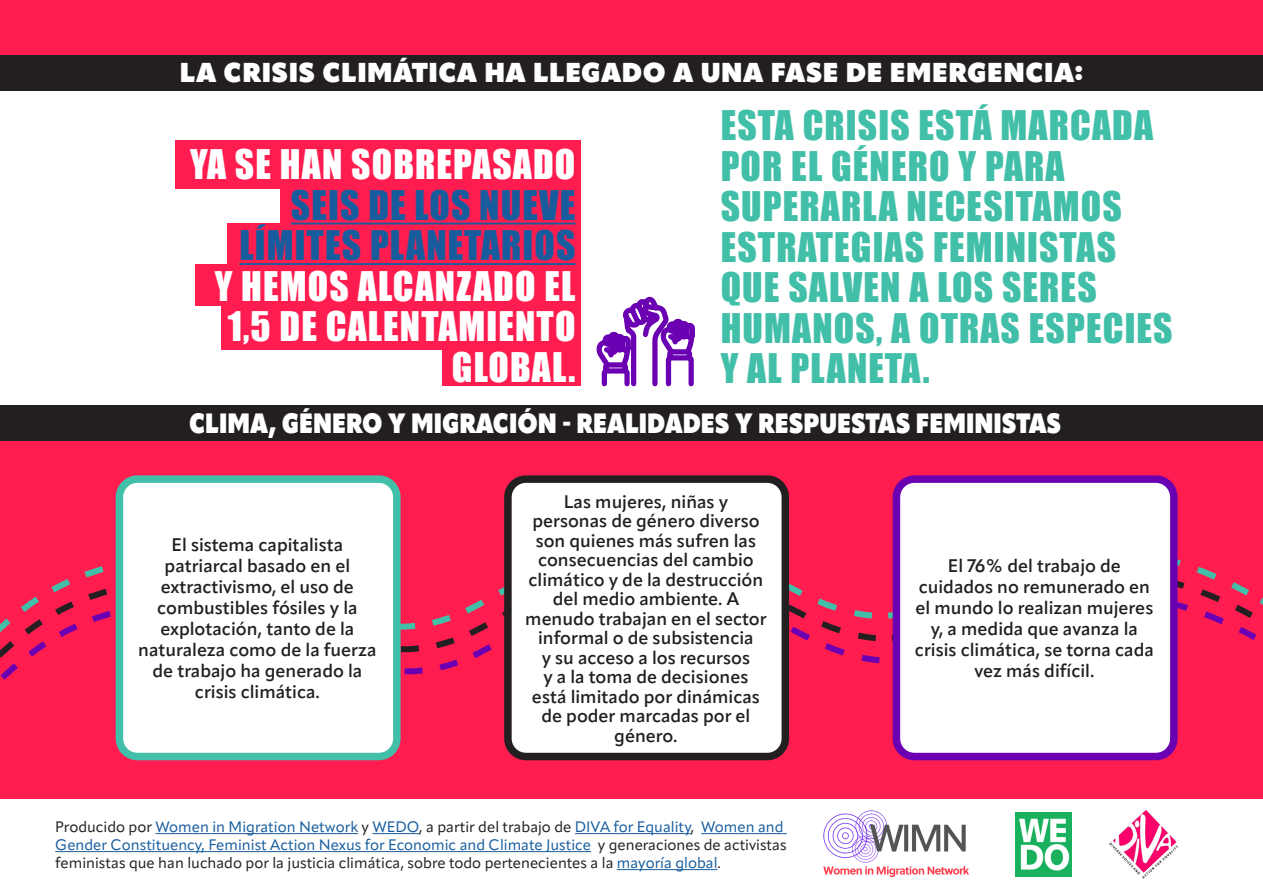
<style>
.page{position:relative;width:1263px;height:893px;background:#fff}
.page>*{position:absolute;margin:0;border:0;box-sizing:border-box;transform-origin:0 0}
.t1{font:37.5px/40.5px "Impact";letter-spacing:.03em;color:#41bfa8}
.t2{font:37.5px/40.5px "Impact";letter-spacing:.03em;color:#fff;text-align:right}
.t3{font:800 27.6px "Apparat";color:#fff;scale:.87 1}
.t4{font:800 27px "Apparat";letter-spacing:.02em;color:#fff}
.t5{font:600 18px/21px "Apparat";color:#231f20;text-align:center}
.t6{font:15px/18px "Apparat";color:#231f20}
.s1{color:#175d9e}
</style>
<div class="page">
<div style="left:0;top:441px;width:1263px;height:358px;background:#ff1d50"></div>
<div style="left:0;top:0;width:1263px;height:55px;background:#ff1d50"></div>
<div style="left:175px;top:140px;width:406px;height:49px;background:#ff1d50"></div>
<div style="left:196px;top:264px;width:385px;height:41px;background:#ff1d50"></div>
<div style="left:221px;top:301px;width:360px;height:48px;background:#ff1d50"></div>
<div style="left:442px;top:337px;width:139px;height:49px;background:#ff1d50"></div>
<div style="left:227px;top:223px;width:354px;height:54px;background:#ff1d50"></div>
<div style="left:281px;top:181px;width:300px;height:48px;background:#ff1d50"></div>
<div style="left:0;top:55px;width:1263px;height:36px;background:#231f20"></div>
<svg style="left:51px;top:552px;width:65px;height:36px"></svg>
<svg style="left:789px;top:558px;width:9px;height:30px"></svg>
<svg style="left:1177px;top:539px;width:62px;height:49px"></svg>
<svg style="left:0;top:588px;width:1263px;height:145px"></svg>
<hr style="left:291px;top:223px;width:284px;height:1px;background:#175d9e">
<hr style="left:239px;top:263px;width:336px;height:2px;background:#175d9e">
<img style="left:823px;top:810px;width:146px;height:68px">
<img style="left:1015px;top:812px;width:57px;height:65px">
<img style="left:1110px;top:810px;width:68px;height:69px">
<hr style="left:155px;top:833px;width:203px;height:1px;background:#175d9e">
<hr style="left:372px;top:833px;width:47px;height:1px;background:#175d9e">
<hr style="left:575px;top:833px;width:116px;height:1px;background:#175d9e">
<hr style="left:701px;top:833px;width:86px;height:1px;background:#175d9e">
<hr style="left:55px;top:851px;width:536px;height:1px;background:#175d9e">
<hr style="left:617px;top:869px;width:100px;height:1px;background:#175d9e">
<div style="left:613px;top:405px;width:650px;height:36px;background:#231f20"></div>
<div style="left:0;top:405px;width:613px;height:36px;background:#231f20"></div>
<svg style="left:554px;top:263px;width:141px;height:124px"></svg>
<div style="left:119px;top:479px;width:278px;height:277px;background:#fff;border-radius:18px"></div>
<div style="left:116px;top:475px;width:285px;height:285px;border:8px solid #41bfa8;border-radius:18px"></div>
<div style="left:508px;top:479px;width:277px;height:277px;background:#fff;border-radius:18px"></div>
<div style="left:504px;top:475px;width:285px;height:285px;border:8px solid #231f20;border-radius:18px"></div>
<div style="left:896px;top:479px;width:278px;height:277px;background:#fff;border-radius:18px"></div>
<div style="left:893px;top:475px;width:284px;height:285px;border:8px solid #6b00b2;border-radius:18px"></div>
<p class="t4" style="left:180px;top:56px;width:904px">LA CRISIS CLIMÁTICA HA LLEGADO A UNA FASE DE EMERGENCIA:</p>
<p class="t2" style="left:190px;top:143px;width:387px">YA SE HAN SOBREPASADO<br><span class="s1">SEIS DE LOS NUEVE<br>LÍMITES PLANETARIOS<br></span>Y HEMOS ALCANZADO EL<br>1,5 DE CALENTAMIENTO<br>GLOBAL.</p>
<p class="t1" style="left:721px;top:105px;width:453px">ESTA CRISIS ESTÁ MARCADA<br>POR EL GÉNERO Y PARA<br>SUPERARLA NECESITAMOS<br>ESTRATEGIAS FEMINISTAS<br>QUE SALVEN A LOS SERES<br>HUMANOS, A OTRAS ESPECIES</p>
<p class="t1" style="left:721px;top:348px;width:210px">Y AL PLANETA.</p>
<p class="t3" style="left:189px;top:406px;width:1004px">CLIMA, GÉNERO Y MIGRACIÓN - REALIDADES Y RESPUESTAS FEMINISTAS</p>
<p class="t5" style="left:138px;top:534px;width:240px">El sistema capitalista patriarcal basado en el extractivismo, el uso de combustibles fósiles y la explotación, tanto de la naturaleza como de la fuerza de trabajo ha generado la crisis climática.</p>
<p class="t5" style="left:525px;top:492px;width:243px;line-height:19.5px">Las mujeres, niñas y personas de género diverso son quienes más sufren las consecuencias del cambio climático y de la destrucción del medio ambiente. A menudo trabajan en el sector informal o de subsistencia<br>y su acceso a los recursos<br>y a la toma de decisiones está limitado por dinámicas de poder marcadas por el género.</p>
<p class="t6" style="left:55px;top:818px;width:733px">Producido por <span class="s1">Women in Migration Network</span> y <span class="s1">WEDO</span>, a partir del trabajo de <span class="s1">DIVA for Equality</span>, <span class="s1">Women and<br>Gender Constituency, Feminist Action Nexus for Economic and Climate Justice</span> y generaciones de activistas feministas que han luchado por la justicia climática, sobre todo pertenecientes a la <span class="s1">mayoría global</span>.</p>
<p class="t5" style="left:915px;top:555px;width:240px">El 76% del trabajo de cuidados no remunerado en el mundo lo realizan mujeres y, a medida que avanza la crisis climática, se torna cada vez más difícil.</p>
</div>
